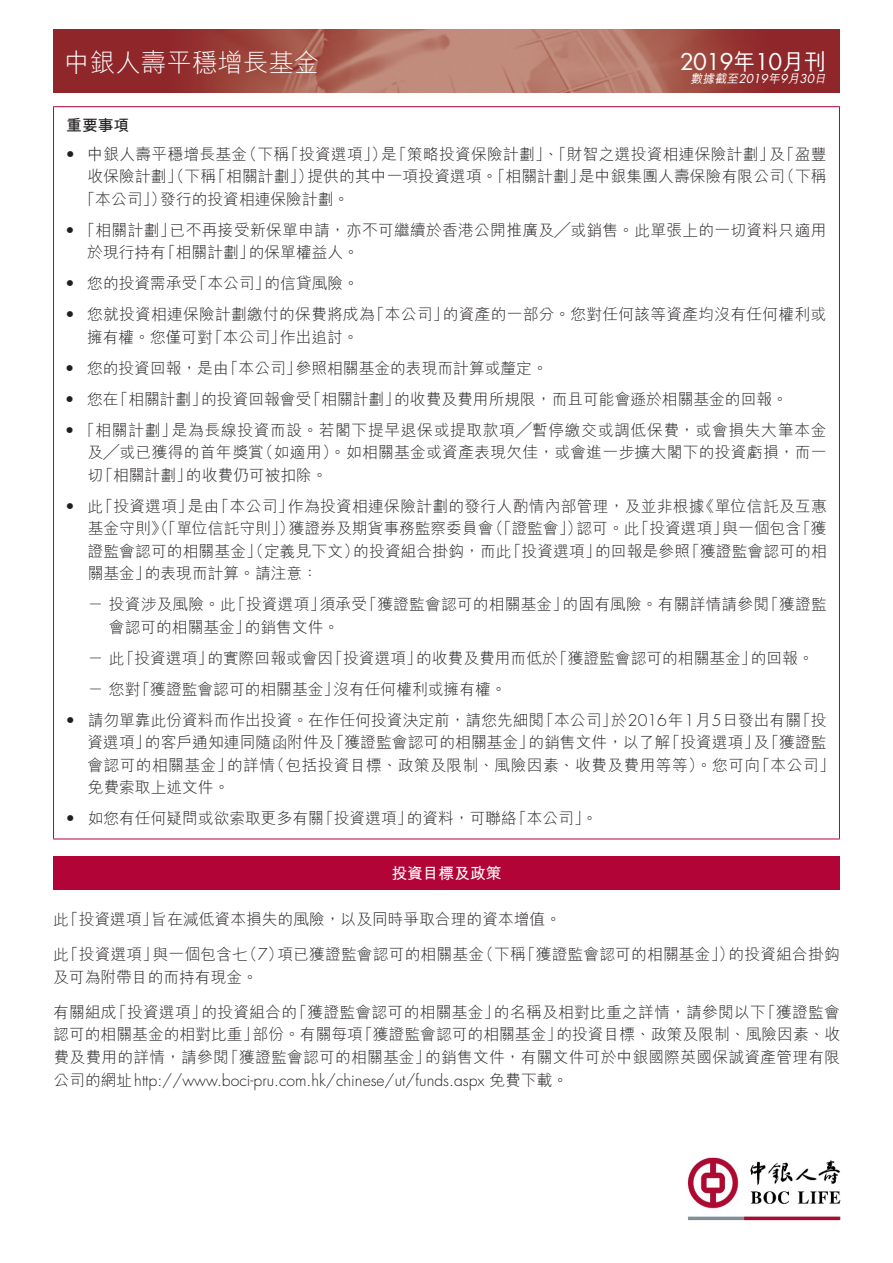
<style>
.page{position:relative;width:893px;height:1263px;background:#fff}
.page>*{position:absolute;margin:0;border:0;box-sizing:border-box;transform-origin:0 0}
.t1{font:300 25.5px "M Hei HK";color:#fff}
.t2{font:22.5px "Futura Std";letter-spacing:-.025em;color:#fff}
.t3{font:300 15.75px/22.5px "M Hei HK";letter-spacing:.005em;color:#231f20}
.t4{font:300 15.75px "Futura Std";color:#231f20}
.t5{font:700 15.75px "M Hei HK";color:#fff}
.t6{font:700 15.75px "M Hei HK";color:#231f20}
.t7{font:italic 500 12px "M Hei HK";color:#fff}
.s1{font-family:"M Hei HK";font-weight:500}
.s2{font-family:"Futura Std";font-weight:400}
.s3{font-family:"Futura Std"}
.s4{font-family:"M Hei HK"}
</style>
<div class="page">
<img style="left:53px;top:30px;width:786px;height:63px">
<img style="left:687px;top:1157px;width:154px;height:64px">
<hr style="left:53px;top:106px;width:787px;height:1px;background:#b30437">
<hr style="left:53px;top:107px;width:1px;height:732px;background:#b30437">
<hr style="left:839px;top:107px;width:1px;height:732px;background:#b30437">
<hr style="left:53px;top:839px;width:787px;height:1px;background:#b30437">
<div style="left:53px;top:856px;width:787px;height:33px;background:#b30437"></div>
<h1 class="t1" style="left:64px;top:49px;width:256px">中銀人壽平穩增長基金</h1>
<h2 class="t2" style="left:680px;top:47px;width:148px">2019<span class="s1">年</span>10<span class="s1">月刊</span></h2>
<p class="t7" style="left:690px;top:70px;width:140px">數據截至<span class="s2">2019</span>年<span class="s2">9</span>月<span class="s2">30</span>日</p>
<p class="t6" style="left:66px;top:113px;width:64px">重要事項</p>
<p class="t3" style="left:65px;top:142px;width:763px"><span class="s3">•</span> 中銀人壽平穩增長基金（下稱「投資選項」）是「策略投資保險計劃」、「財智之選投資相連保險計劃」及「盈豐</p>
<p class="t3" style="left:87px;top:165px;width:741px">收保險計劃」（下稱「相關計劃」）提供的其中一項投資選項。「相關計劃」是中銀集團人壽保險有限公司（下稱</p>
<p class="t3" style="left:80px;top:187px;width:271px">「本公司」）發行的投資相連保險計劃。</p>
<p class="t3" style="left:87px;top:218px;width:741px;text-indent:-22px"><span class="s3">•</span> 「相關計劃」已不再接受新保單申請，亦不可繼續於香港公開推廣及╱或銷售。此單張上的一切資料只適用於現行持有「相關計劃」的保單權益人。</p>
<p class="t3" style="left:65px;top:272px;width:295px"><span class="s3">•</span> 您的投資需承受「本公司」的信貸風險。</p>
<p class="t3" style="left:87px;top:303px;width:741px;text-indent:-22px"><span class="s3">•</span> 您就投資相連保險計劃繳付的保費將成為「本公司」的資產的一部分。您對任何該等資產均沒有任何權利或擁有權。您僅可對「本公司」作出追討。</p>
<p class="t3" style="left:65px;top:356px;width:484px"><span class="s3">•</span> 您的投資回報，是由「本公司」參照相關基金的表現而計算或釐定。</p>
<p class="t3" style="left:65px;top:387px;width:725px"><span class="s3">•</span> 您在「相關計劃」的投資回報會受「相關計劃」的收費及費用所規限，而且可能會遜於相關基金的回報。</p>
<p class="t3" style="left:87px;top:418px;width:741px;text-align:justify;text-indent:-23px"><span class="s3">•</span> 「相關計劃」是為長線投資而設。若閣下提早退保或提取款項╱暫停繳交或調低保費，或會損失大筆本金及╱或已獲得的首年獎賞（如適用）。如相關基金或資產表現欠佳，或會進一步擴大閣下的投資虧損，而一切「相關計劃」的收費仍可被扣除。</p>
<p class="t3" style="left:88px;top:494px;width:741px;text-align:justify;text-indent:-22px"><span class="s3">•</span> 此「投資選項」是由「本公司」作為投資相連保險計劃的發行人酌情內部管理，及並非根據《單位信託及互惠基金守則》（「單位信託守則」）獲證券及期貨事務監察委員會（「證監會」）認可。此「投資選項」與一個包含「獲證監會認可的相關基金」（定義見下文）的投資組合掛鈎，而此「投資選項」的回報是參照「獲證監會認可的相關基金」的表現而計算。請注意：</p>
<p class="t3" style="left:109px;top:593px;width:719px;text-indent:-21px">－投資涉及風險。此「投資選項」須承受「獲證監會認可的相關基金」的固有風險。有關詳情請參閱「獲證監會認可的相關基金」的銷售文件。</p>
<p class="t3" style="left:88px;top:642px;width:728px;line-height:31px">－此「投資選項」的實際回報或會因「投資選項」的收費及費用而低於「獲證監會認可的相關基金」的回報。－您對「獲證監會認可的相關基金」沒有任何權利或擁有權。</p>
<p class="t3" style="left:87px;top:708px;width:749px;text-indent:-22px"><span class="s3">•</span> 請勿單靠此份資料而作出投資。在作任何投資決定前，請您先細閱「本公司」於<span class="s3">2016</span>年<span class="s3">1</span>月<span class="s3">5</span>日發出有關「投資選項」的客戶通知連同隨函附件及「獲證監會認可的相關基金」的銷售文件，以了解「投資選項」及「獲證監會認可的相關基金」的詳情（包括投資目標、政策及限制、風險因素、收費及費用等等）。您可向「本公司」免費索取上述文件。</p>
<p class="t3" style="left:66px;top:807px;width:534px"><span class="s3">•</span> 如您有任何疑問或欲索取更多有關「投資選項」的資料，可聯絡「本公司」。</p>
<p class="t5" style="left:391px;top:862px;width:112px">投資目標及政策</p>
<p class="t3" style="left:53px;top:908px;width:509px">此「投資選項」旨在減低資本損失的風險，以及同時爭取合理的資本增值。</p>
<p class="t3" style="left:53px;top:943px;width:788px">此「投資選項」與一個包含七（<span class="s3">7</span>）項已獲證監會認可的相關基金（下稱「獲證監會認可的相關基金」）的投資組合掛鈎及可為附帶目的而持有現金。</p>
<p class="t3" style="left:53px;top:1001px;width:789px;text-align:justify">有關組成「投資選項」的投資組合的「獲證監會認可的相關基金」的名稱及相對比重之詳情，請參閱以下「獲證監會認可的相關基金的相對比重」部份。有關每項「獲證監會認可的相關基金」的投資目標、政策及限制、風險因素、收費及費用的詳情，請參閱「獲證監會認可的相關基金」的銷售文件，有關文件可於中銀國際英國保誠資產管理有限</p>
<p class="t4" style="left:54px;top:1070px;width:516px"><span class="s4">公司的網址</span>http://www.boci-pru.com.hk/chinese/ut/funds.aspx <span class="s4">免費下載。</span></p>
</div>
